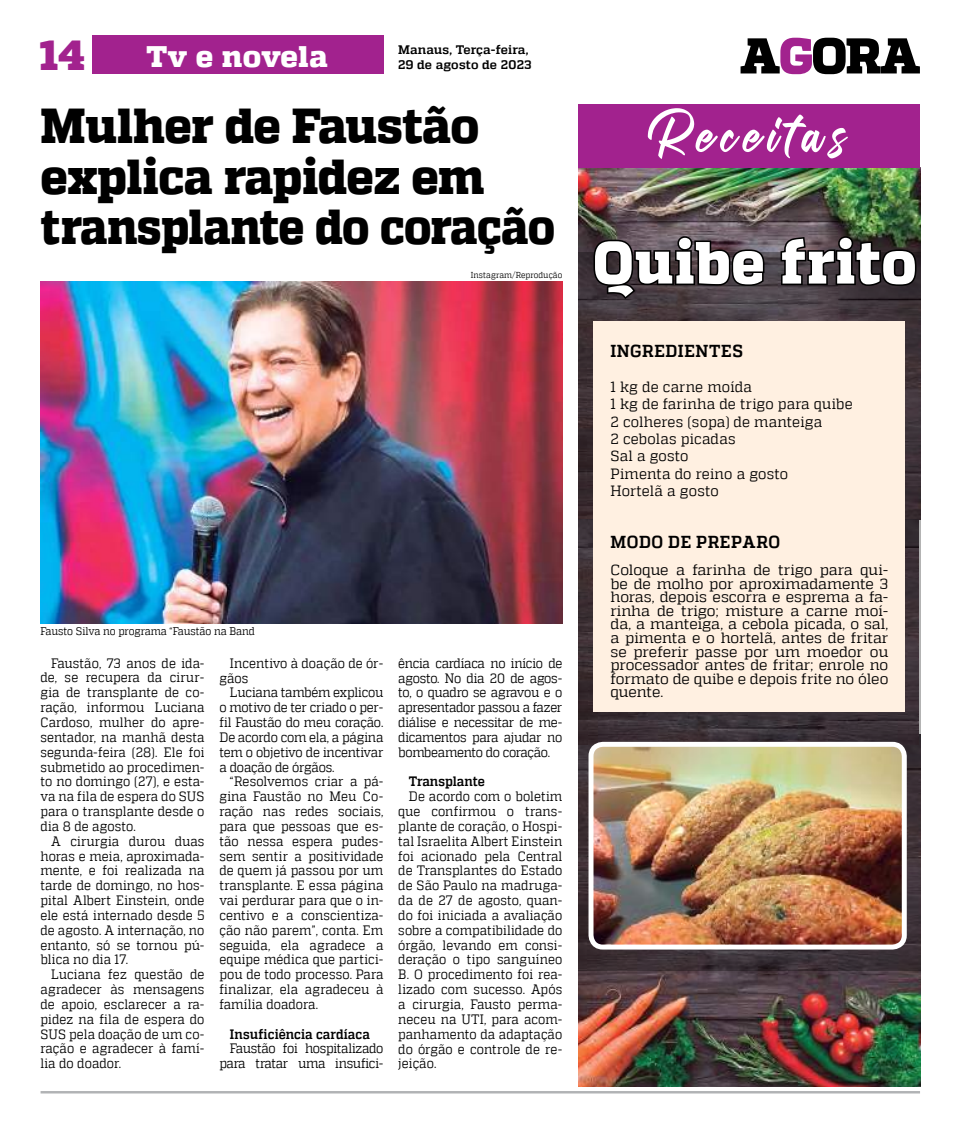
<style>
.page{position:relative;width:957px;height:1134px;background:#fff}
.page>*{position:absolute;margin:0;border:0;box-sizing:border-box;transform-origin:0 0}
.t1{font:800 59.38px "MW Quadon";letter-spacing:.015em;color:#fff;scale:.95 1}
.t2{font:800 49px/50.6px "MW Quadon";letter-spacing:-.015em;color:#000;scale:.95 1}
.t3{font:800 41.88px "MW Quadon";color:#a2228e}
.t4{font:800 29.62px "MW Quadon";letter-spacing:.01em;color:#fff}
.t5{font:700 17.25px "MW Quadon";letter-spacing:.035em;color:#000;scale:.95 1}
.t6{font:14.88px/13.6px "MW Quadon";letter-spacing:.005em;color:#000;text-align:justify}
.t7{font:14.88px/17.2px "MW Quadon";letter-spacing:.005em;color:#000;scale:.95 1}
.t8{font:13.62px/14.9px "MW Quadon";color:#000;text-align:justify;scale:.9 1}
.t9{font:13.62px/14.9px "MW Quadon";letter-spacing:-.025em;color:#000;text-align:right;scale:.9 1}
.t10{font:700 13.62px "MW Quadon";letter-spacing:.005em;color:#000;scale:.9 1}
.t11{font:700 12.38px "MW Quadon";letter-spacing:.01em;color:#000}
.t12{font:11.12px "MW Quadon";letter-spacing:-.005em;color:#000;scale:.9 1}
.t13{font:8.62px "MW Quadon";letter-spacing:.01em;color:#000;scale:.9 1}
</style>
<div class="page">
<svg style="left:740px;top:38px;width:180px;height:36px"></svg>
<hr style="left:41px;top:1091px;width:879px;height:2px;background:#b1b3b5">
<img style="left:40px;top:282px;width:522px;height:341px">
<div style="left:92px;top:35px;width:291px;height:39px;background:#a2228e"></div>
<img style="left:578px;top:168px;width:342px;height:84px">
<img style="left:578px;top:971px;width:342px;height:115px">
<svg style="left:578px;top:252px;width:342px;height:719px;background:#40363b"></svg>
<img style="left:591px;top:744px;width:313px;height:203px">
<div style="left:588px;top:742px;width:318px;height:207px;border:5px solid #fff;border-radius:12px"></div>
<svg style="left:592px;top:234px;width:174px;height:67px;background:#3c3438"></svg>
<svg style="left:779px;top:234px;width:139px;height:54px;background:#2f292b"></svg>
<div style="left:593px;top:321px;width:311px;height:391px;background:#fff0e1"></div>
<div style="left:578px;top:104px;width:342px;height:64px;background:#a2228e"></div>
<svg style="left:648px;top:108px;width:200px;height:51px"></svg>
<h3 class="t3" style="left:40px;top:30px;width:47px">14</h3>
<h3 class="t4" style="left:146px;top:39px;width:183px">Tv e novela</h3>
<p class="t11" style="left:398px;top:43px;width:132px">Manaus, Terça-feira,</p>
<p class="t11" style="left:398px;top:58px;width:135px">29 de agosto de 2023</p>
<h2 class="t2" style="left:41px;top:102px;width:543px">Mulher de Faustão explica rapidez em transplante do coração</h2>
<p class="t13" style="left:471px;top:270px;width:103px">Instagram/Reprodução</p>
<p class="t12" style="left:40px;top:625px;width:240px">Fausto Silva no programa “Faustão na Band</p>
<p class="t8" style="left:40px;top:655px;width:184px;text-indent:11px">Faustão, 73 anos de ida&shy;de, se recupera da cirur&shy;gia de transplante de co&shy;ração, informou Luciana Cardoso, mulher do apre&shy;sentador, na manhã desta segunda-feira (28). Ele foi submetido ao procedimen&shy;to no domingo (27), e esta&shy;va na fila de espera do SUS para o transplante desde o dia 8 de agosto.</p>
<p class="t8" style="left:40px;top:833px;width:184px;text-indent:11px">A cirurgia durou duas horas e meia, aproximada&shy;mente, e foi realizada na tarde de domingo, no hos&shy;pital Albert Einstein, onde ele está internado desde 5 de agosto. A internação, no entanto, só se tornou pú&shy;blica no dia 17.</p>
<p class="t8" style="left:40px;top:967px;width:184px;text-indent:11px">Luciana fez questão de agradecer às mensagens de apoio, esclarecer a ra&shy;pidez na fila de espera do SUS pela doação de um co&shy;ração e agradecer à famí&shy;lia do doador.</p>
<p class="t8" style="left:219px;top:655px;width:184px;text-indent:11px">Incentivo à doação de ór&shy;gãos</p>
<p class="t8" style="left:219px;top:685px;width:184px;text-indent:11px">Luciana também explicou o motivo de ter criado o per&shy;fil Faustão do meu coração.<br>De acordo com ela, a página tem o objetivo de incentivar a doação de órgãos.</p>
<p class="t8" style="left:219px;top:774px;width:184px;text-indent:11px">“Resolvemos criar a pá&shy;gina Faustão no Meu Co&shy;ração nas redes sociais, para que pessoas que es&shy;tão nessa espera pudes&shy;sem sentir a positividade de quem já passou por um transplante. E essa página vai perdurar para que o in&shy;centivo e a conscientiza&shy;ção não parem”, conta. Em seguida, ela agradece a equipe médica que partici&shy;pou de todo processo. Para finalizar, ela agradeceu à família doadora.</p>
<p class="t10" style="left:230px;top:1026px;width:157px">Insuficiência cardíaca</p>
<p class="t9" style="left:219px;top:1041px;width:184px">Faustão foi hospitalizado para tratar uma insufici-</p>
<p class="t8" style="left:398px;top:655px;width:184px">ência cardíaca no início de agosto. No dia 20 de agos&shy;to, o quadro se agravou e o apresentador passou a fazer diálise e necessitar de me&shy;dicamentos para ajudar no bombeamento do coração.</p>
<p class="t10" style="left:409px;top:774px;width:86px">Transplante</p>
<p class="t8" style="left:398px;top:789px;width:184px;text-indent:11px">De acordo com o boletim que confirmou o trans&shy;plante de coração, o Hospi&shy;tal Israelita Albert Einstein foi acionado pela Central de Transplantes do Estado de São Paulo na madruga&shy;da de 27 de agosto, quan&shy;do foi iniciada a avaliação sobre a compatibilidade do órgão, levando em consi&shy;deração o tipo sanguíneo B. O procedimento foi rea&shy;lizado com sucesso. Após a cirurgia, Fausto perma&shy;neceu na UTI, para acom&shy;panhamento da adaptação do órgão e controle de re&shy;jeição.</p>
<h1 class="t1" style="left:593px;top:228px;width:341px">Quibe frito</h1>
<p class="t5" style="left:610px;top:341px;width:141px">INGREDIENTES</p>
<p class="t7" style="left:610px;top:378px;width:256px">1 kg de carne moída<br>1 kg de farinha de trigo para quibe<br>2 colheres (sopa) de manteiga<br>2 cebolas picadas<br>Sal a gosto<br>Pimenta do reino a gosto<br>Hortelã a gosto</p>
<p class="t5" style="left:610px;top:532px;width:180px">MODO DE PREPARO</p>
<p class="t6" style="left:610px;top:563px;width:279px">Coloque a farinha de trigo para qui&shy;be de molho por aproximadamente 3 horas, depois escorra e esprema a fa&shy;rinha de trigo; misture a carne moí&shy;da, a manteiga, a cebola picada, o sal, a pimenta e o hortelã, antes de fritar se preferir passe por um moedor ou processador antes de fritar; enrole no formato de quibe e depois frite no óleo quente.</p>
</div>
